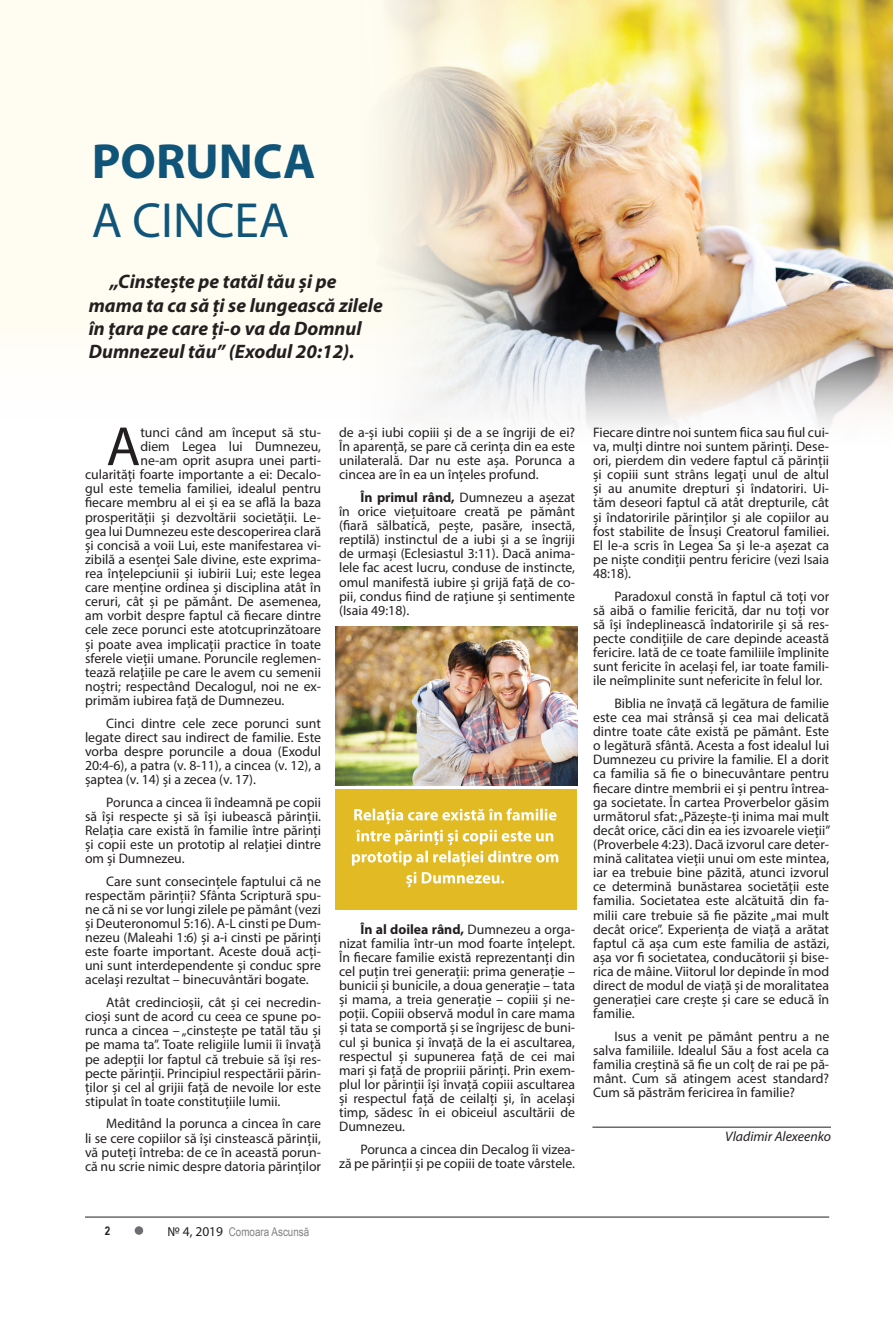
<style>
.page{position:relative;width:893px;height:1319px;background:#fff}
.page>*{position:absolute;margin:0;border:0;box-sizing:border-box;transform-origin:0 0}
.Заглавие{font:55.65px "Myriad Pro";color:#231f20}
.Заглавие-2{font:700 49.5px/59.4px "Myriad Pro";color:#105579}
.Заглавие-3{font:italic 700 19.5px/23.4px "Myriad Pro";color:#231f20}
.Заглавие-4{font:13.8px/14.1px "Myriad Pro";color:#231f20;text-align:justify}
.Заглавие-5{font:italic 13.8px "Myriad Pro";color:#231f20}
.t1{font:12px "Arial Narrow";color:#808285}
.t2{font:700 12px "Arial Narrow";color:#231f20}
.s1{font-weight:400}
.s2{font-weight:700}
.s3{font-family:"Myriad Pro";font-size:13.5px;color:#231f20}
</style>
<div class="page">
<svg style="left:135px;top:1225px;width:8px;height:9px"></svg>
<hr style="left:85px;top:1216px;width:744px;height:1px;background:#231f20">
<div style="left:0;top:0;width:892px;height:426px;background:#fffdf1"></div>
<img style="left:345px;top:0;width:548px;height:428px">
<div style="left:336px;top:789px;width:241px;height:121px;background:#e2ba24"></div>
<img style="left:335px;top:626px;width:242px;height:159px">
<hr style="left:592px;top:1126px;width:239px;height:1px;background:#231f20">
<svg style="left:352px;top:808px;width:206px;height:79px"></svg>
<p class="Заглавие-2" style="left:92px;top:130px;width:225px">PORUNCA<br><span class="s1">A CINCEA</span></p>
<p class="Заглавие-3" style="left:89px;top:269px;width:296px;text-indent:21px">„Cinstește pe tatăl tău și pe mama ta ca să ți se lungească zilele în țara pe care ți-o va da Domnul<br>Dumnezeul tău” (Exodul 20:12).</p>
<p class="Заглавие" style="left:106px;top:412px;width:36px">A</p>
<p class="Заглавие-4" style="left:140px;top:425px;width:182px">tunci când am început să stu-</p>
<p class="Заглавие-4" style="left:140px;top:439px;width:182px">diem Legea lui Dumnezeu,</p>
<p class="Заглавие-4" style="left:140px;top:453px;width:182px">ne-am oprit asupra unei parti-</p>
<p class="Заглавие-4" style="left:85px;top:467px;width:238px">cularități foarte importante a ei: Decalo-</p>
<p class="Заглавие-4" style="left:85px;top:481px;width:238px">gul este temelia familiei, idealul pentru</p>
<p class="Заглавие-4" style="left:85px;top:495px;width:238px">fiecare membru al ei și ea se află la baza</p>
<p class="Заглавие-4" style="left:85px;top:509px;width:238px">prosperității și dezvoltării societății. Le-</p>
<p class="Заглавие-4" style="left:85px;top:523px;width:238px">gea lui Dumnezeu este descoperirea clară</p>
<p class="Заглавие-4" style="left:85px;top:538px;width:238px">și concisă a voii Lui, este manifestarea vi-</p>
<p class="Заглавие-4" style="left:85px;top:552px;width:238px">zibilă a esenței Sale divine, este exprima-</p>
<p class="Заглавие-4" style="left:85px;top:566px;width:238px">rea înțelepciunii și iubirii Lui; este legea</p>
<p class="Заглавие-4" style="left:85px;top:580px;width:238px">care menține ordinea și disciplina atât în</p>
<p class="Заглавие-4" style="left:85px;top:594px;width:238px">ceruri, cât și pe pământ. De asemenea,</p>
<p class="Заглавие-4" style="left:85px;top:608px;width:238px">am vorbit despre faptul că fiecare dintre</p>
<p class="Заглавие-4" style="left:85px;top:622px;width:238px">cele zece porunci este atotcuprinzătoare</p>
<p class="Заглавие-4" style="left:85px;top:636px;width:238px">și poate avea implicații practice în toate</p>
<p class="Заглавие-4" style="left:85px;top:650px;width:238px">sferele vieții umane. Poruncile reglemen-</p>
<p class="Заглавие-4" style="left:85px;top:664px;width:238px">tează relațiile pe care le avem cu semenii</p>
<p class="Заглавие-4" style="left:85px;top:679px;width:238px">noștri; respectând Decalogul, noi ne ex-</p>
<p class="Заглавие-4" style="left:85px;top:693px;width:201px">primăm iubirea față de Dumnezeu.</p>
<p class="Заглавие-4" style="left:85px;top:715px;width:238px;text-indent:21px">Cinci dintre cele zece porunci sunt legate direct sau indirect de familie. Este vorba despre poruncile a doua (Exodul 20:4-6), a patra (v. 8-11), a cincea (v. 12), a șaptea (v. 14) și a zecea (v. 17).</p>
<p class="Заглавие-4" style="left:85px;top:794px;width:238px;text-indent:21px">Porunca a cincea îi îndeamnă pe copii să își respecte și să își iubească părinții.<br>Relația care există în familie între părinți și copii este un prototip al relației dintre om și Dumnezeu.</p>
<p class="Заглавие-4" style="left:85px;top:873px;width:238px;text-indent:21px">Care sunt consecințele faptului că ne respectăm părinții? Sfânta Scriptură spu&shy;ne că ni se vor lungi zilele pe pământ (vezi și Deuteronomul 5:16). A-L cinsti pe Dum&shy;nezeu (Maleahi 1:6) și a-i cinsti pe părinți este foarte important. Aceste două acți&shy;uni sunt interdependente și conduc spre același rezultat – binecuvântări bogate.</p>
<p class="Заглавие-4" style="left:85px;top:995px;width:238px;text-indent:21px">Atât credincioșii, cât și cei necredin&shy;cioși sunt de acord cu ceea ce spune po&shy;runca a cincea – „cinstește pe tatăl tău și pe mama ta”. Toate religiile lumii îi învață pe adepții lor faptul că trebuie să își res&shy;pecte părinții. Principiul respectării părin&shy;ților și cel al grijii față de nevoile lor este stipulat în toate constituțiile lumii.</p>
<p class="Заглавие-4" style="left:85px;top:1116px;width:238px;text-indent:21px">Meditând la porunca a cincea în care li se cere copiilor să își cinstească părinții, vă puteți întreba: de ce în această porun&shy;că nu scrie nimic despre datoria părinților</p>
<p class="Заглавие-4" style="left:339px;top:425px;width:238px">de a-și iubi copiii și de a se îngriji de ei?<br>În aparență, se pare că cerința din ea este unilaterală. Dar nu este așa. Porunca a cincea are în ea un înțeles profund.</p>
<p class="Заглавие-4" style="left:339px;top:490px;width:238px;text-indent:21px"><span class="s2">În primul rând,</span> Dumnezeu a așezat în orice viețuitoare creată pe pământ (fiară sălbatică, pește, pasăre, insectă, reptilă) instinctul de a iubi și a se îngriji de urmași (Eclesiastul 3:11). Dacă anima&shy;lele fac acest lucru, conduse de instincte, omul manifestă iubire și grijă față de co&shy;pii, condus fiind de rațiune și sentimente (Isaia 49:18).</p>
<p class="Заглавие-4" style="left:339px;top:921px;width:238px;text-indent:21px"><span class="s2">În al doilea rând,</span> Dumnezeu a orga&shy;nizat familia într-un mod foarte înțelept.<br>În fiecare familie există reprezentanți din cel puțin trei generații: prima generație – bunicii și bunicile, a doua generație – tata și mama, a treia generație – copiii și ne&shy;poții. Copiii observă modul în care mama și tata se comportă și se îngrijesc de buni&shy;cul și bunica și învață de la ei ascultarea, respectul și supunerea față de cei mai mari și față de propriii părinți. Prin exem&shy;plul lor părinții își învață copiii ascultarea și respectul față de ceilalți și, în același timp, sădesc în ei obiceiul ascultării de Dumnezeu.</p>
<p class="Заглавие-4" style="left:339px;top:1141px;width:238px;text-align:right">Porunca a cincea din Decalog îi vizea-<br>ză pe părinții și pe copiii de toate vârstele.</p>
<p class="Заглавие-4" style="left:593px;top:425px;width:238px">Fiecare dintre noi suntem fiica sau fiul cui&shy;va, mulți dintre noi suntem părinți. Dese&shy;ori, pierdem din vedere faptul că părinții și copiii sunt strâns legați unul de altul și au anumite drepturi și îndatoriri. Ui&shy;tăm deseori faptul că atât drepturile, cât și îndatoririle părinților și ale copiilor au fost stabilite de Însuși Creatorul familiei.<br>El le-a scris în Legea Sa și le-a așezat ca pe niște condiții pentru fericire (vezi Isaia 48:18).</p>
<p class="Заглавие-4" style="left:593px;top:588px;width:238px;text-indent:21px">Paradoxul constă în faptul că toți vor să aibă o familie fericită, dar nu toți vor să își îndeplinească îndatoririle și să res&shy;pecte condițiile de care depinde această fericire. Iată de ce toate familiile împlinite sunt fericite în același fel, iar toate famili&shy;ile neîmplinite sunt nefericite în felul lor.</p>
<p class="Заглавие-4" style="left:593px;top:696px;width:239px;text-indent:21px">Biblia ne învață că legătura de familie este cea mai strânsă și cea mai delicată dintre toate câte există pe pământ. Este o legătură sfântă. Acesta a fost idealul lui Dumnezeu cu privire la familie. El a dorit ca familia să fie o binecuvântare pentru fiecare dintre membrii ei și pentru întrea&shy;ga societate. În cartea Proverbelor găsim următorul sfat: „Păzește-ți inima mai mult decât orice, căci din ea ies izvoarele vieții” (Proverbele 4:23). Dacă izvorul care deter&shy;mină calitatea vieții unui om este mintea, iar ea trebuie bine păzită, atunci izvorul ce determină bunăstarea societății este familia. Societatea este alcătuită din fa&shy;milii care trebuie să fie păzite „mai mult decât orice”. Experiența de viață a arătat faptul că așa cum este familia de astăzi, așa vor fi societatea, conducătorii și bise&shy;rica de mâine. Viitorul lor depinde în mod direct de modul de viață și de moralitatea generației care crește și care se educă în familie.</p>
<p class="Заглавие-4" style="left:593px;top:1028px;width:238px;text-indent:21px">Isus a venit pe pământ pentru a ne salva familiile. Idealul Său a fost acela ca familia creștină să fie un colț de rai pe pă&shy;mânt. Cum să atingem acest standard?<br>Cum să păstrăm fericirea în familie?</p>
<p class="Заглавие-5" style="left:725px;top:1128px;width:107px">Vladimir Alexeenko</p>
<p class="t2" style="left:105px;top:1221px;width:7px">2</p>
<p class="t1" style="left:168px;top:1222px;width:143px"><span class="s3">№ 4, 2019</span> Comoara Ascunsă</p>
</div>
